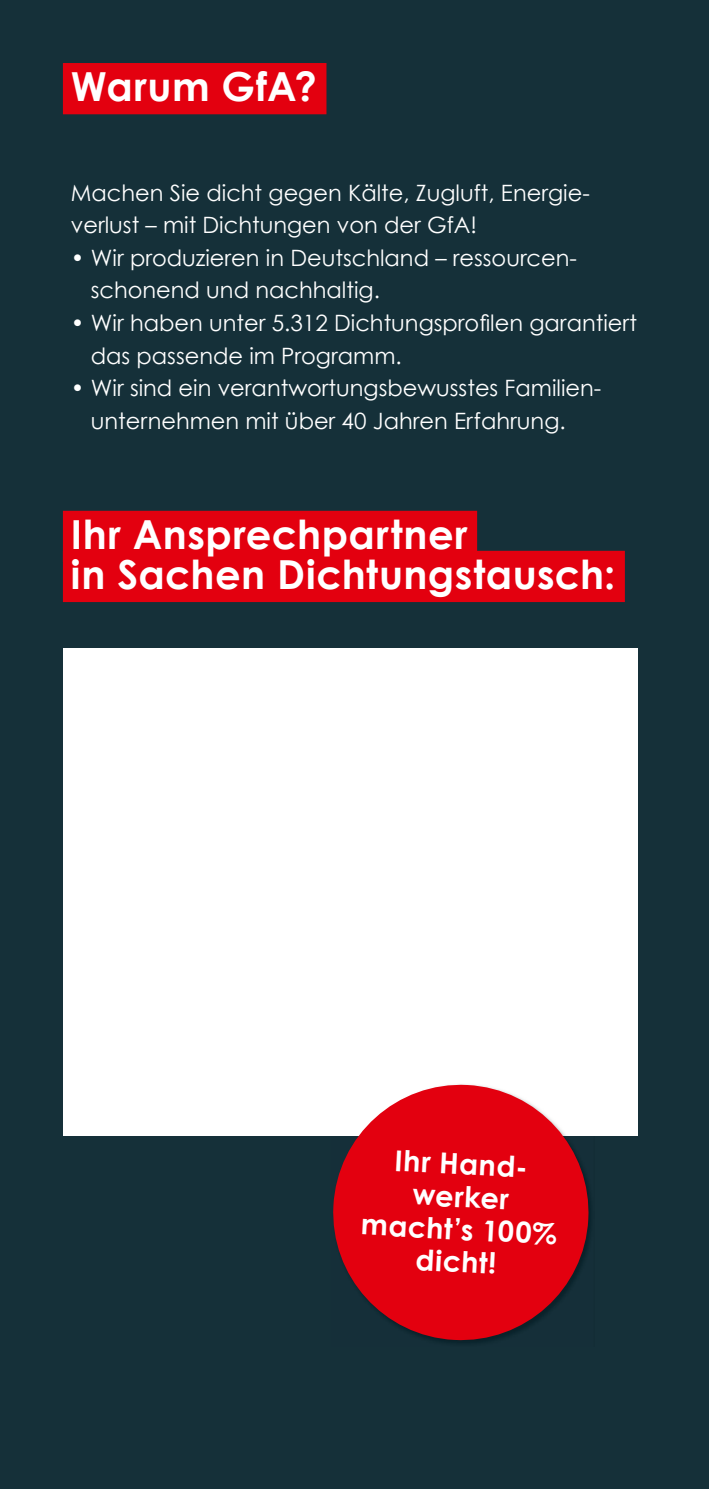
<style>
.page{position:relative;width:709px;height:1489px;background:#fff}
.page>*{position:absolute;margin:0;border:0;box-sizing:border-box;transform-origin:0 0}
.t1{font:700 40px/40px "Century Gothic";letter-spacing:.015em;color:#fff}
.t2{font:700 28.75px/32.5px "Century Gothic";color:#fff;text-align:center}
.t3{font:22.5px/32.5px "Century Gothic";color:#fff}
</style>
<div class="page">
<div style="left:0;top:0;width:709px;height:1488px;background:#153039"></div>
<div style="left:63px;top:647px;width:575px;height:488px;background:#fff"></div>
<svg style="left:330px;top:1084px;width:262px;height:259px;fill:#e3000f"></svg>
<div style="left:63px;top:63px;width:263px;height:51px;background:#e3000f"></div>
<div style="left:63px;top:510px;width:414px;height:52px;background:#e3000f"></div>
<div style="left:63px;top:550px;width:562px;height:52px;background:#e3000f"></div>
<h1 class="t1" style="left:71px;top:65px;width:247px">Warum GfA?</h1>
<p class="t3" style="left:71px;top:176px;width:520px">Machen Sie dicht gegen Kälte, Zugluft, Energie&shy;verlust – mit Dichtungen von der GfA!</p>
<p class="t3" style="left:91px;top:241px;width:488px;text-indent:-20px">• Wir produzieren in Deutschland – ressourcen&shy;schonend und nachhaltig.</p>
<p class="t3" style="left:91px;top:306px;width:547px;text-indent:-20px">• Wir haben unter 5.312 Dichtungsprofilen garantiert das passende im Programm.</p>
<p class="t3" style="left:91px;top:371px;width:512px;text-indent:-20px">• Wir sind ein verantwortungsbewusstes Familien&shy;unternehmen mit über 40 Jahren Erfahrung.</p>
<h1 class="t1" style="left:71px;top:513px;width:546px">Ihr Ansprechpartner<br>in Sachen Dichtungstausch:</h1>
<p class="t2" style="left:365px;top:1141px;width:198px;rotate:3deg">Ihr Hand&shy;werker macht’s 100% dicht!</p>
</div>
